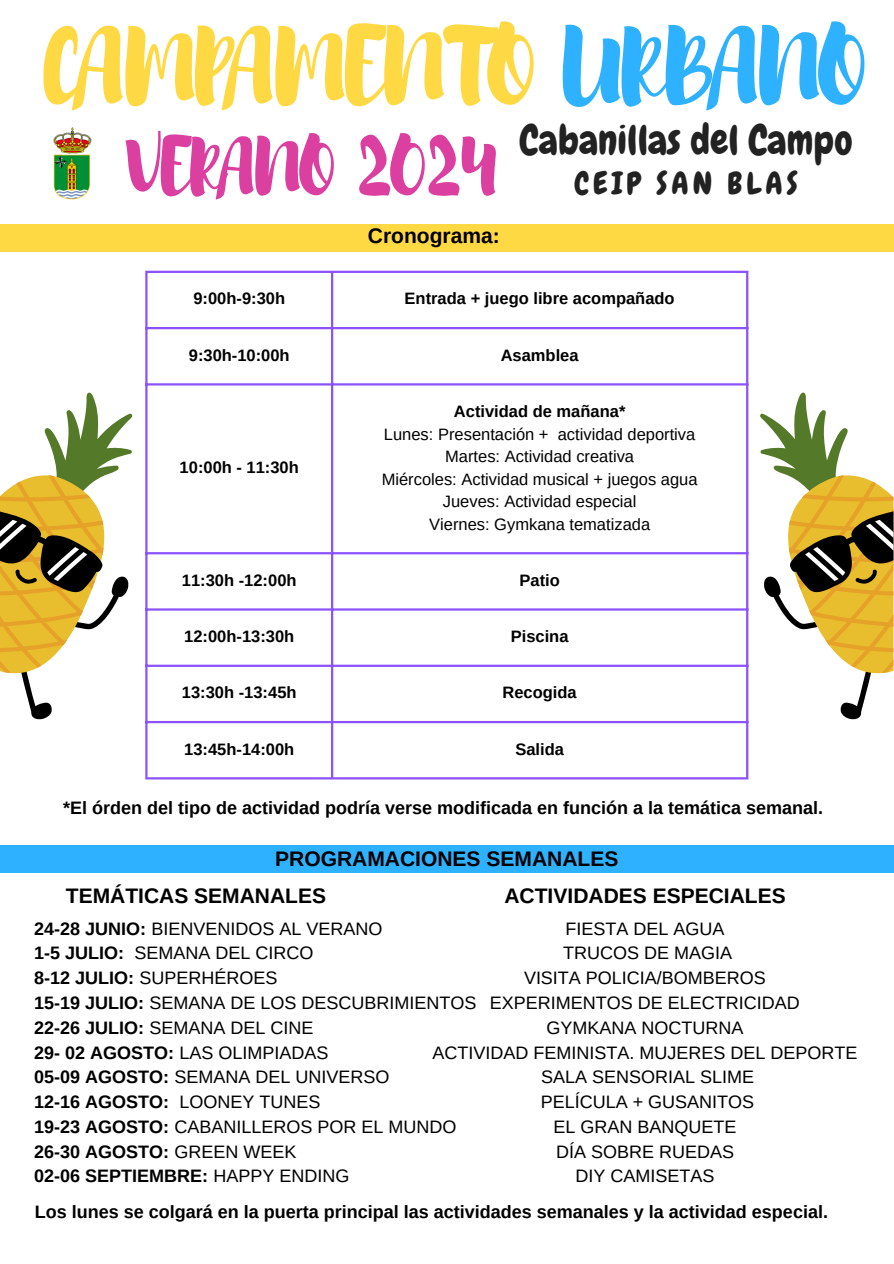
<style>
.page{position:relative;width:894px;height:1264px;background:#fff}
.page>*{position:absolute;margin:0;border:0;box-sizing:border-box;transform-origin:0 0}
.t1{font:98.1px "Brusher";color:#ffd944}
.t2{font:73.2px "Brusher";color:#db40a1}
.t3{font:40.65px "Chewy";color:#222}
.t4{font:30.9px "Chewy";letter-spacing:.13em;color:#222}
.t5{font:700 21px "Arimo";color:#000}
.t6{font:18px "Arimo";color:#000}
.t7{font:700 18px "Arimo";color:#000}
.t8{font:700 16.5px "Arimo";color:#000}
.t9{font:16.5px "Arimo";color:#000}
.s1{color:#2eb2ff}
.s2{font-weight:700}
.s3{font-weight:400}
</style>
<div class="page">
<img style="left:53px;top:127px;width:39px;height:73px">
<div style="left:0;top:224px;width:893px;height:27px;background:#ffd944"></div>
<hr style="left:145px;top:273px;width:2px;height:504px;background:#8c52ff">
<hr style="left:331px;top:273px;width:2px;height:504px;background:#8c52ff">
<hr style="left:745px;top:273px;width:3px;height:504px;background:#8c52ff">
<hr style="left:145px;top:271px;width:603px;height:2px;background:#8c52ff">
<hr style="left:145px;top:327px;width:603px;height:2px;background:#8c52ff">
<hr style="left:145px;top:383px;width:603px;height:2px;background:#8c52ff">
<hr style="left:145px;top:552px;width:603px;height:2px;background:#8c52ff">
<hr style="left:145px;top:608px;width:603px;height:2px;background:#8c52ff">
<hr style="left:145px;top:664px;width:603px;height:3px;background:#8c52ff">
<hr style="left:145px;top:721px;width:603px;height:2px;background:#8c52ff">
<hr style="left:145px;top:777px;width:603px;height:2px;background:#8c52ff">
<div style="left:0;top:845px;width:893px;height:27px;background:#2eb2ff"></div>
<svg style="left:0;top:392px;width:133px;height:328px"></svg>
<svg style="left:760px;top:392px;width:133px;height:328px"></svg>
<p class="t1" style="left:43px;top:2px;width:822px">CAMPAMENTO <span class="s1">URBANO</span></p>
<p class="t3" style="left:519px;top:114px;width:334px">Cabanillas del Campo</p>
<p class="t4" style="left:574px;top:163px;width:224px">CEIP SAN BLAS</p>
<p class="t5" style="left:368px;top:224px;width:133px">Cronograma:</p>
<h1 class="t2" style="left:125px;top:118px;width:372px">VERANO 2024</h1>
<h2 class="t8" style="left:193px;top:289px;width:93px">9:00h-9:30h</h2>
<p class="t8" style="left:404px;top:289px;width:271px">Entrada + juego libre acompañado</p>
<h4 class="t8" style="left:189px;top:346px;width:102px">9:30h-10:00h</h4>
<p class="t8" style="left:500px;top:346px;width:79px">Asamblea</p>
<h6 class="t8" style="left:180px;top:458px;width:121px">10:00h - 11:30h</h6>
<p class="t8" style="left:454px;top:402px;width:173px">Actividad de mañana*</p>
<p class="t9" style="left:384px;top:424px;width:313px">Lunes: Presentación + actividad deportiva</p>
<p class="t9" style="left:445px;top:447px;width:190px">Martes: Actividad creativa</p>
<p class="t9" style="left:381px;top:469px;width:317px">Miércoles: Actividad musical + juegos agua</p>
<p class="t9" style="left:443px;top:492px;width:195px">Jueves: Actividad especial</p>
<p class="t9" style="left:429px;top:514px;width:222px">Viernes: Gymkana tematizada</p>
<p class="t8" style="left:182px;top:571px;width:116px">11:30h -12:00h</p>
<p class="t8" style="left:519px;top:571px;width:42px">Patio</p>
<p class="t8" style="left:184px;top:627px;width:111px">12:00h-13:30h</p>
<p class="t8" style="left:510px;top:627px;width:59px">Piscina</p>
<p class="t8" style="left:182px;top:683px;width:116px">13:30h -13:45h</p>
<p class="t8" style="left:502px;top:683px;width:76px">Recogida</p>
<p class="t8" style="left:184px;top:739px;width:111px">13:45h-14:00h</p>
<p class="t8" style="left:515px;top:739px;width:50px">Salida</p>
<p class="t7" style="left:63px;top:797px;width:761px">*El órden del tipo de actividad podría verse modificada en función a la temática semanal.</p>
<p class="t5" style="left:275px;top:847px;width:344px">PROGRAMACIONES SEMANALES</p>
<p class="t5" style="left:66px;top:884px;width:262px">TEMÁTICAS SEMANALES</p>
<p class="t5" style="left:504px;top:884px;width:283px">ACTIVIDADES ESPECIALES</p>
<p class="t6" style="left:34px;top:918px;width:349px"><span class="s2">24-28 JUNIO:</span> BIENVENIDOS AL VERANO</p>
<p class="t6" style="left:34px;top:943px;width:280px"><span class="s2">1-5 JULIO:</span> SEMANA DEL CIRCO</p>
<p class="t6" style="left:34px;top:967px;width:244px"><span class="s2">8-12 JULIO:</span> SUPERHÉROES</p>
<p class="t6" style="left:34px;top:992px;width:443px"><span class="s2">15-19 JULIO:</span> SEMANA DE LOS DESCUBRIMIENTOS</p>
<p class="t6" style="left:34px;top:1017px;width:280px"><span class="s2">22-26 JULIO:</span> SEMANA DEL CINE</p>
<p class="t6" style="left:34px;top:1042px;width:295px"><span class="s2">29- 02 AGOSTO:</span> LAS OLIMPIADAS</p>
<p class="t6" style="left:34px;top:1066px;width:356px"><span class="s2">05-09 AGOSTO:</span> SEMANA DEL UNIVERSO</p>
<p class="t7" style="left:34px;top:1091px;width:287px">12-16 AGOSTO: <span class="s3">LOONEY TUNES</span></p>
<p class="t6" style="left:34px;top:1116px;width:423px"><span class="s2">19-23 AGOSTO:</span> CABANILLEROS POR EL MUNDO</p>
<p class="t7" style="left:34px;top:1141px;width:263px">26-30 AGOSTO: <span class="s3">GREEN WEEK</span></p>
<p class="t7" style="left:34px;top:1165px;width:316px">02-06 SEPTIEMBRE: <span class="s3">HAPPY ENDING</span></p>
<p class="t6" style="left:565px;top:918px;width:160px">FIESTA DEL AGUA</p>
<p class="t6" style="left:563px;top:943px;width:170px">TRUCOS DE MAGIA</p>
<p class="t6" style="left:524px;top:967px;width:243px">VISITA POLICIA/BOMBEROS</p>
<p class="t6" style="left:490px;top:992px;width:311px">EXPERIMENTOS DE ELECTRICIDAD</p>
<h5 class="t6" style="left:546px;top:1017px;width:198px">GYMKANA NOCTURNA</h5>
<h5 class="t6" style="left:432px;top:1042px;width:426px">ACTIVIDAD FEMINISTA. MUJERES DEL DEPORTE</h5>
<h5 class="t6" style="left:541px;top:1066px;width:214px">SALA SENSORIAL SLIME</h5>
<p class="t6" style="left:540px;top:1091px;width:215px">PELÍCULA + GUSANITOS</p>
<p class="t6" style="left:553px;top:1116px;width:184px">EL GRAN BANQUETE</p>
<p class="t6" style="left:556px;top:1141px;width:179px">DÍA SOBRE RUEDAS</p>
<p class="t6" style="left:575px;top:1165px;width:140px">DIY CAMISETAS</p>
<p class="t7" style="left:35px;top:1201px;width:794px">Los lunes se colgará en la puerta principal las actividades semanales y la actividad especial.</p>
</div>
